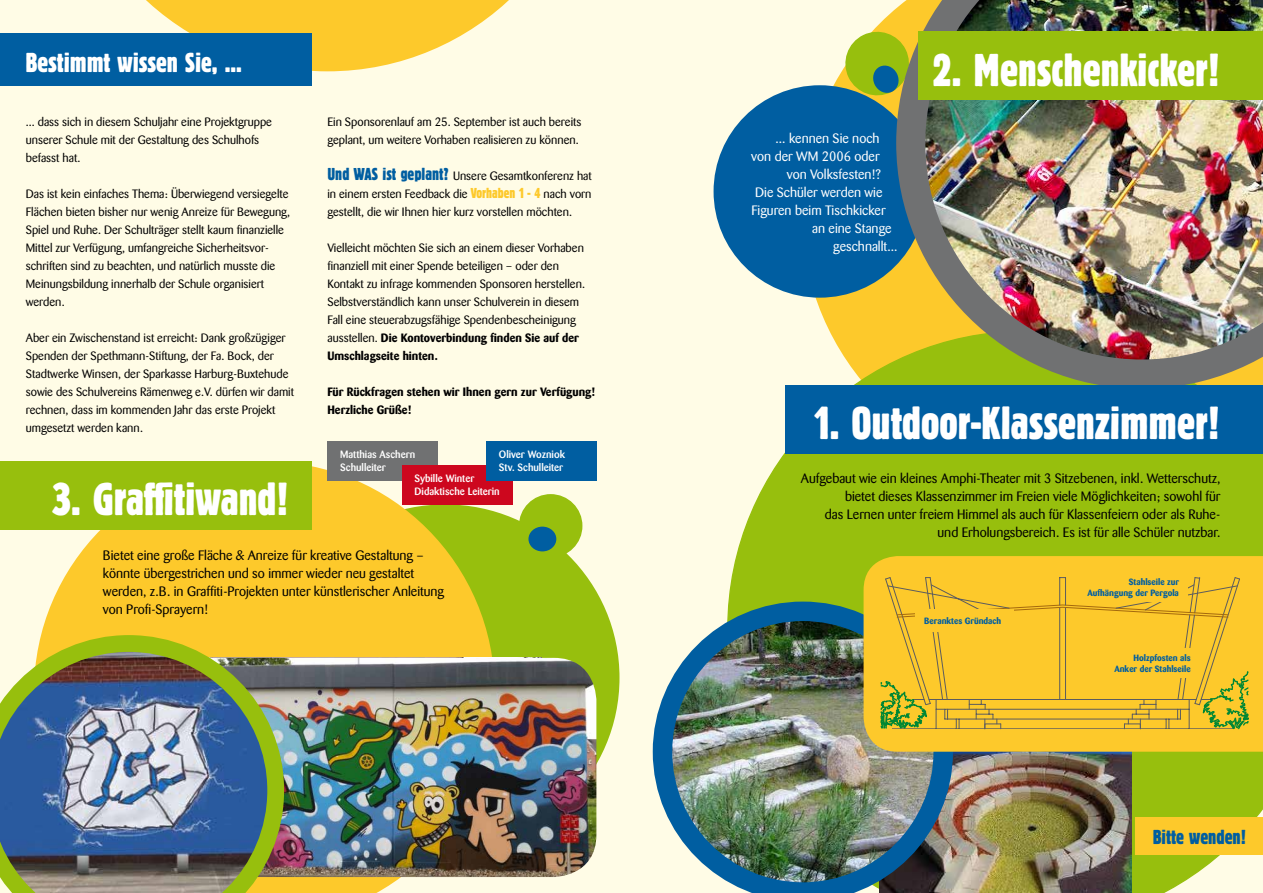
<style>
.page{position:relative;width:1263px;height:893px;background:#fffce6}
.page>*{position:absolute;margin:0;border:0;box-sizing:border-box;transform-origin:0 0}
.t1{font:48px "Block D Regu Extr Cond";color:#fff}
.t2{font:28.5px "Block D Regu Extr Cond";color:#fff}
.t3{font:21px "Block D Regu Extr Cond";color:#005ea1}
.t4{font:13.5px/18px "Barmeno BQ";color:#000}
.t5{font:13.5px "Barmeno BQ";color:#fff}
.t6{font:12px/18px "Barmeno BQ";color:#000}
.t7{font:700 12px/18px "Barmeno BQ";color:#000}
.t8{font:500 10.5px/12.6px "Barmeno BQ";color:#fff}
.t9{font:700 9px/10.8px "Barmeno BQ";color:#005ea1;text-align:right}
.s1{font-family:"Block D Regu Extr Cond";font-size:18px;color:#005ea1}
.s2{font-family:"Block D Regu Extr Cond";font-size:15px;color:#fdc92b}
.s3{font-weight:700}
</style>
<div class="page">
<svg style="left:801px;top:8px;width:95px;height:323px"></svg>
<svg style="left:61px;top:0;width:448px;height:71px"></svg>
<svg style="left:728px;top:331px;width:535px;height:562px"></svg>
<div style="left:271px;top:504px;width:348px;height:347px;background:#97bf0d;border-radius:50%"></div>
<div style="left:713px;top:85px;width:213px;height:213px;background:#005ea1;border-radius:50%"></div>
<svg style="left:34px;top:461px;width:461px;height:432px;fill:#fdc92b"></svg>
<div style="left:520px;top:495px;width:62px;height:62px;background:#97bf0d;border-radius:50%"></div>
<div style="left:519px;top:494px;width:63px;height:64px;border:2px solid #97bf0d;border-radius:50%"></div>
<div style="left:528px;top:527px;width:28px;height:24px;background:#005ea1;border-radius:50%"></div>
<svg style="left:842px;top:28px;width:54px;height:71px"></svg>
<img style="left:953px;top:752px;width:178px;height:141px">
<img style="left:896px;top:0;width:367px;height:386px">
<img style="left:653px;top:602px;width:300px;height:291px">
<div style="left:0;top:34px;width:311px;height:52px;background:#005ea1"></div>
<div style="left:785px;top:386px;width:478px;height:68px;background:#005ea1"></div>
<img style="left:284px;top:658px;width:312px;height:219px">
<div style="left:0;top:461px;width:311px;height:68px;background:#97bf0d"></div>
<div style="left:1136px;top:817px;width:127px;height:37px;background:#fdc92b"></div>
<div style="left:918px;top:32px;width:345px;height:68px;background:#97bf0d"></div>
<img style="left:0;top:635px;width:284px;height:258px">
<div style="left:327px;top:441px;width:111px;height:39px;background:#707172"></div>
<div style="left:402px;top:465px;width:110px;height:39px;background:#cd071e"></div>
<div style="left:486px;top:441px;width:111px;height:39px;background:#005ea1"></div>
<div style="left:863px;top:556px;width:400px;height:196px;background:#fdc92b"></div>
<svg style="left:881px;top:576px;width:368px;height:155px;background:#ebbf2d"></svg>
<div style="left:916px;top:610px;width:98px;height:22px;background:#fdc92b"></div>
<div style="left:1071px;top:648px;width:120px;height:30px;background:#fdc92b"></div>
<div style="left:1068px;top:572px;width:119px;height:30px;background:#fdc92b"></div>
<h2 class="t2" style="left:26px;top:48px;width:218px">Bestimmt wissen Sie, ...</h2>
<p class="t6" style="left:26px;top:113px;width:248px">... dass sich in diesem Schuljahr eine Projektgruppe unserer Schule mit der Gestaltung des Schulhofs befasst hat.</p>
<p class="t6" style="left:26px;top:185px;width:266px">Das ist kein einfaches Thema: Überwiegend versiegelte Flächen bieten bisher nur wenig Anreize für Bewegung, Spiel und Ruhe. Der Schulträger stellt kaum finanzielle Mittel zur Verfügung, umfangreiche Sicherheitsvor&shy;schriften sind zu beachten, und natürlich musste die Meinungsbildung innerhalb der Schule organisiert werden.</p>
<p class="t6" style="left:26px;top:329px;width:270px">Aber ein Zwischenstand ist erreicht: Dank großzügiger Spenden der Spethmann-Stiftung, der Fa. Bock, der Stadtwerke Winsen, der Sparkasse Harburg-Buxtehude sowie des Schulvereins Rämenweg e.V. dürfen wir damit rechnen, dass im kommenden Jahr das erste Projekt umgesetzt werden kann.</p>
<h1 class="t1" style="left:52px;top:475px;width:238px">3. Graffitiwand!</h1>
<p class="t6" style="left:327px;top:113px;width:255px">Ein Sponsorenlauf am 25. September ist auch bereits geplant, um weitere Vorhaben realisieren zu können.</p>
<p class="t6" style="left:327px;top:167px;width:266px;text-align:justify"><span class="s1">Und WAS ist geplant?</span> Unsere Gesamtkonferenz hat in einem ersten Feedback die <span class="s2">Vorhaben 1 - 4</span> nach vorn gestellt, die wir Ihnen hier kurz vorstellen möchten.</p>
<p class="t6" style="left:327px;top:239px;width:259px">Vielleicht möchten Sie sich an einem dieser Vorhaben finanziell mit einer Spende beteiligen – oder den Kontakt zu infrage kommenden Sponsoren herstellen.<br>Selbstverständlich kann unser Schulverein in diesem Fall eine steuerabzugsfähige Spendenbescheinigung ausstellen. <span class="s3">Die Kontoverbindung finden Sie auf der Umschlagseite hinten.</span></p>
<p class="t7" style="left:327px;top:383px;width:269px">Für Rückfragen stehen wir Ihnen gern zur Verfügung!<br>Herzliche Grüße!</p>
<p class="t8" style="left:340px;top:448px;width:77px">Matthias Aschern<br>Schulleiter</p>
<p class="t8" style="left:415px;top:472px;width:87px">Sybille Winter<br>Didaktische Leiterin</p>
<p class="t8" style="left:499px;top:448px;width:68px">Oliver Wozniok<br>Stv. Schulleiter</p>
<p class="t4" style="left:103px;top:547px;width:343px">Bietet eine große Fläche &amp; Anreize für kreative Gestaltung – könnte übergestrichen und so immer wieder neu gestaltet werden, z.B. in Graffiti-Projekten unter künstlerischer Anleitung von Profi-Sprayern!</p>
<p class="t5" style="left:775px;top:131px;width:106px">... kennen Sie noch</p>
<p class="t5" style="left:751px;top:149px;width:130px">von der WM 2006 oder</p>
<p class="t5" style="left:787px;top:167px;width:96px">von Volksfesten!?</p>
<p class="t5" style="left:755px;top:185px;width:129px">Die Schüler werden wie</p>
<p class="t5" style="left:751px;top:203px;width:136px">Figuren beim Tischkicker</p>
<p class="t5" style="left:812px;top:221px;width:81px">an eine Stange</p>
<p class="t5" style="left:833px;top:239px;width:66px">geschnallt...</p>
<h1 class="t1" style="left:933px;top:46px;width:289px">2. Menschenkicker!</h1>
<h1 class="t1" style="left:814px;top:399px;width:407px">1. Outdoor-Klassenzimmer!</h1>
<p class="t4" style="left:801px;top:469px;width:421px;text-align:right">Aufgebaut wie ein kleines Amphi-Theater mit 3 Sitzebenen, inkl. Wetterschutz, bietet dieses Klassenzimmer im Freien viele Möglichkeiten; sowohl für<br>das Lernen unter freiem Himmel als auch für Klassenfeiern oder als Ruhe&shy;und Erholungsbereich. Es ist für alle Schüler nutzbar.</p>
<p class="t9" style="left:924px;top:616px;width:78px">Beranktes Gründach</p>
<p class="t9" style="left:1087px;top:576px;width:93px">Stahlseile zur<br>Aufhängung der Pergola</p>
<p class="t9" style="left:1114px;top:653px;width:78px">Holzpfosten als<br>Anker der Stahlseile</p>
<h3 class="t3" style="left:1153px;top:827px;width:95px">Bitte wenden!</h3>
</div>
